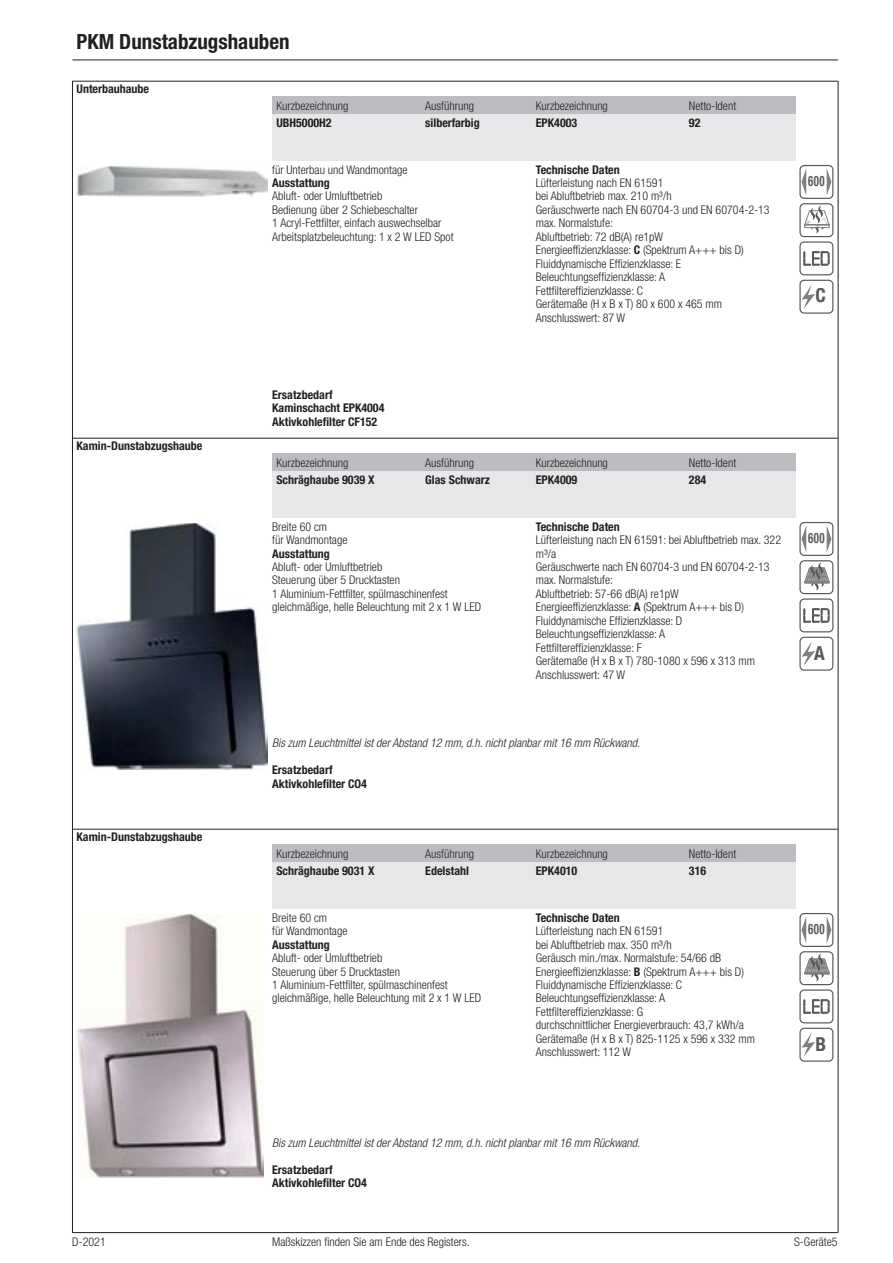
<style>
.page{position:relative;width:893px;height:1263px;background:#fff}
.page>*{position:absolute;margin:0;border:0;box-sizing:border-box;transform-origin:0 0}
.t1{font:700 condensed 21px "Helvetica Neue LT Pro";color:#231f20}
.t2{font:700 condensed 19.2px "Helvetica Neue LT Com";color:#58595b}
.t3{font:700 condensed 14.4px "Helvetica Neue LT Com";letter-spacing:.05em;color:#58595b;scale:.75 1}
.t4{font:300 condensed 12px/13.5px "Helvetica Neue LT Pro";color:#231f20}
.t5{font:700 condensed 12px/13.5px "Helvetica Neue LT Pro";color:#231f20}
.t6{font:italic 300 condensed 12px "Helvetica Neue LT Pro";color:#231f20}
.s1{font-weight:700}
</style>
<div class="page">
<hr style="left:72px;top:81px;width:1px;height:1152px;background:#231f20">
<hr style="left:837px;top:81px;width:1px;height:1152px;background:#231f20">
<hr style="left:72px;top:81px;width:765px;height:1px;background:#231f20">
<hr style="left:72px;top:1232px;width:765px;height:1px;background:#231f20">
<hr style="left:72px;top:60px;width:765px;height:1px;background:#231f20">
<div style="left:272px;top:97px;width:523px;height:17px;background:#bbbdc0"></div>
<div style="left:272px;top:114px;width:523px;height:47px;background:#e6e7e8"></div>
<svg style="left:799px;top:165px;width:34px;height:149px"></svg>
<img style="left:77px;top:166px;width:191px;height:31px">
<div style="left:272px;top:454px;width:523px;height:17px;background:#bbbdc0"></div>
<div style="left:272px;top:471px;width:523px;height:47px;background:#e6e7e8"></div>
<hr style="left:72px;top:438px;width:765px;height:1px;background:#231f20">
<svg style="left:799px;top:522px;width:34px;height:149px"></svg>
<img style="left:77px;top:523px;width:191px;height:246px">
<div style="left:272px;top:845px;width:523px;height:17px;background:#bbbdc0"></div>
<div style="left:272px;top:862px;width:523px;height:47px;background:#e6e7e8"></div>
<hr style="left:72px;top:829px;width:765px;height:1px;background:#231f20">
<svg style="left:799px;top:913px;width:34px;height:149px"></svg>
<img style="left:77px;top:914px;width:186px;height:264px">
<h1 class="t1" style="left:77px;top:34px;width:214px">PKM Dunstabzugshauben</h1>
<p class="t5" style="left:77px;top:83px;width:74px">Unterbauhaube</p>
<p class="t5" style="left:77px;top:440px;width:127px">Kamin-Dunstabzugshaube</p>
<p class="t5" style="left:77px;top:831px;width:127px">Kamin-Dunstabzugshaube</p>
<p class="t4" style="left:276px;top:100px;width:74px">Kurzbezeichnung</p>
<p class="t4" style="left:425px;top:100px;width:50px">Ausführung</p>
<p class="t4" style="left:536px;top:100px;width:74px">Kurzbezeichnung</p>
<p class="t4" style="left:689px;top:100px;width:49px">Netto-Ident</p>
<p class="t5" style="left:276px;top:117px;width:57px">UBH5000H2</p>
<p class="t5" style="left:425px;top:117px;width:56px">silberfarbig</p>
<p class="t5" style="left:689px;top:117px;width:13px">92</p>
<p class="t5" style="left:536px;top:117px;width:43px">EPK4003</p>
<p class="t4" style="left:272px;top:164px;width:137px">für Unterbau und Wandmontage</p>
<p class="t5" style="left:272px;top:177px;width:59px">Ausstattung</p>
<p class="t4" style="left:272px;top:191px;width:183px">Abluft- oder Umluftbetrieb<br>Bedienung über 2 Schiebeschalter<br>1 Acryl-Fettfilter, einfach auswechselbar Arbeitsplatzbeleuchtung: 1 x 2 W LED Spot</p>
<p class="t5" style="left:272px;top:389px;width:114px">Ersatzbedarf<br>Kaminschacht EPK4004<br>Aktivkohlefilter CF152</p>
<p class="t5" style="left:536px;top:164px;width:85px">Technische Daten</p>
<p class="t4" style="left:536px;top:177px;width:235px">Lüfterleistung nach EN 61591<br>bei Abluftbetrieb max. 210 m³/h<br>Geräuschwerte nach EN 60704-3 und EN 60704-2-13 max. Normalstufe:<br>Abluftbetrieb: 72 dB(A) re1pW<br>Energieeffizienzklasse: <span class="s1">C</span> (Spektrum A+++ bis D)<br>Fluiddynamische Effizienzklasse: E Beleuchtungseffizienzklasse: A<br>Fettfiltereffizienzklasse: C<br>Gerätemaße (H x B x T) 80 x 600 x 465 mm Anschlusswert: 87 W</p>
<p class="t4" style="left:276px;top:457px;width:74px">Kurzbezeichnung</p>
<p class="t4" style="left:425px;top:457px;width:50px">Ausführung</p>
<p class="t4" style="left:536px;top:457px;width:74px">Kurzbezeichnung</p>
<p class="t4" style="left:689px;top:457px;width:49px">Netto-Ident</p>
<p class="t5" style="left:276px;top:474px;width:100px">Schräghaube 9039 X</p>
<p class="t5" style="left:425px;top:474px;width:66px">Glas Schwarz</p>
<p class="t5" style="left:689px;top:474px;width:19px">284</p>
<p class="t5" style="left:536px;top:474px;width:43px">EPK4009</p>
<p class="t4" style="left:272px;top:521px;width:77px">Breite 60 cm<br>für Wandmontage</p>
<p class="t5" style="left:272px;top:548px;width:59px">Ausstattung</p>
<p class="t4" style="left:272px;top:561px;width:210px">Abluft- oder Umluftbetrieb<br>Steuerung über 5 Drucktasten<br>1 Aluminium-Fettfilter, spülmaschinenfest gleichmäßige, helle Beleuchtung mit 2 x 1 W LED</p>
<p class="t5" style="left:536px;top:521px;width:85px">Technische Daten</p>
<p class="t4" style="left:536px;top:534px;width:247px">Lüfterleistung nach EN 61591: bei Abluftbetrieb max. 322 m³/a<br>Geräuschwerte nach EN 60704-3 und EN 60704-2-13 max. Normalstufe:<br>Abluftbetrieb: 57-66 dB(A) re1pW<br>Energieeffizienzklasse: <span class="s1">A</span> (Spektrum A+++ bis D)<br>Fluiddynamische Effizienzklasse: D Beleuchtungseffizienzklasse: A<br>Fettfiltereffizienzklasse: F<br>Gerätemaße (H x B x T) 780-1080 x 596 x 313 mm Anschlusswert: 47 W</p>
<p class="t6" style="left:272px;top:736px;width:369px">Bis zum Leuchtmittel ist der Abstand 12 mm, d.h. nicht planbar mit 16 mm Rückwand.</p>
<p class="t5" style="left:272px;top:764px;width:96px">Ersatzbedarf<br>Aktivkohlefilter CO4</p>
<p class="t4" style="left:276px;top:848px;width:74px">Kurzbezeichnung</p>
<p class="t4" style="left:425px;top:848px;width:50px">Ausführung</p>
<p class="t4" style="left:536px;top:848px;width:74px">Kurzbezeichnung</p>
<p class="t4" style="left:689px;top:848px;width:49px">Netto-Ident</p>
<p class="t5" style="left:276px;top:865px;width:100px">Schräghaube 9031 X</p>
<p class="t5" style="left:425px;top:865px;width:45px">Edelstahl</p>
<p class="t5" style="left:689px;top:865px;width:19px">316</p>
<p class="t5" style="left:536px;top:865px;width:43px">EPK4010</p>
<p class="t4" style="left:272px;top:912px;width:77px">Breite 60 cm<br>für Wandmontage</p>
<p class="t5" style="left:272px;top:939px;width:59px">Ausstattung</p>
<p class="t4" style="left:272px;top:952px;width:210px">Abluft- oder Umluftbetrieb<br>Steuerung über 5 Drucktasten<br>1 Aluminium-Fettfilter, spülmaschinenfest gleichmäßige, helle Beleuchtung mit 2 x 1 W LED</p>
<p class="t5" style="left:536px;top:912px;width:85px">Technische Daten</p>
<p class="t4" style="left:536px;top:925px;width:220px">Lüfterleistung nach EN 61591<br>bei Abluftbetrieb max. 350 m³/h<br>Geräusch min./max. Normalstufe: 54/66 dB Energieeffizienzklasse: <span class="s1">B</span> (Spektrum A+++ bis D)<br>Fluiddynamische Effizienzklasse: C Beleuchtungseffizienzklasse: A Fettfiltereffizienzklasse: G<br>durchschnittlicher Energieverbrauch: 43,7 kWh/a Gerätemaße (H x B x T) 825-1125 x 596 x 332 mm Anschlusswert: 112 W</p>
<p class="t3" style="left:808px;top:176px;width:24px">600</p>
<h2 class="t2" style="left:815px;top:289px;width:12px">C</h2>
<p class="t3" style="left:808px;top:533px;width:24px">600</p>
<h2 class="t2" style="left:814px;top:646px;width:12px">A</h2>
<p class="t3" style="left:808px;top:924px;width:24px">600</p>
<h2 class="t2" style="left:815px;top:1037px;width:12px">B</h2>
<p class="t6" style="left:272px;top:1136px;width:369px">Bis zum Leuchtmittel ist der Abstand 12 mm, d.h. nicht planbar mit 16 mm Rückwand.</p>
<p class="t5" style="left:272px;top:1164px;width:96px">Ersatzbedarf<br>Aktivkohlefilter CO4</p>
<p class="t4" style="left:272px;top:1236px;width:199px">Maßskizzen finden Sie am Ende des Registers.</p>
<p class="t4" style="left:72px;top:1236px;width:35px">D-2021</p>
<p class="t4" style="left:794px;top:1236px;width:45px">S-Geräte5</p>
</div>
